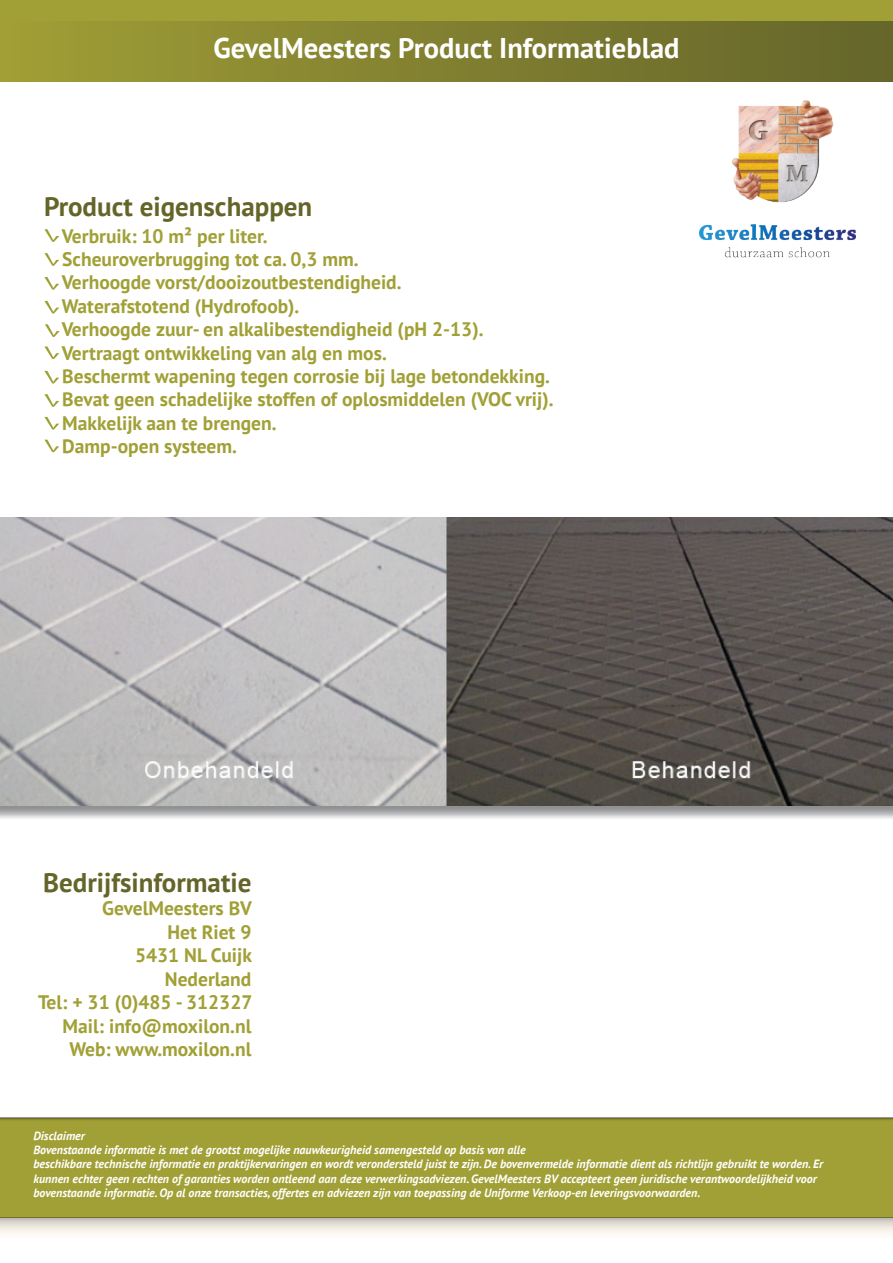
<style>
.page{position:relative;width:893px;height:1263px;background:#fff}
.page>*{position:absolute;margin:0;border:0;box-sizing:border-box;transform-origin:0 0}
.t1{font:700 28.5px "PT Sans";color:#fff}
.t2{font:700 27px "PT Sans";color:#65652a}
.t3{font:700 19.5px/23.4px "PT Sans";color:#a1a036}
.t4{font:italic 700 12px/14.4px "PT Sans";color:#fff}
</style>
<div class="page">
<img style="left:0;top:517px;width:893px;height:289px">
<svg style="left:0;top:806px;width:893px;height:13px;background:#b7b7b9"></svg>
<div style="left:0;top:1118px;width:893px;height:100px;background:#a1a036"></div>
<svg style="left:0;top:1118px;width:893px;height:2px;background:#7f7c28"></svg>
<svg style="left:0;top:1218px;width:893px;height:16px;background:#e5e1d9"></svg>
<div style="left:0;top:0;width:893px;height:24px;background:#a1a036"></div>
<div style="left:0;top:25px;width:893px;height:56px;background:linear-gradient(to right,#a09e36,#64642b)"></div>
<div style="left:0;top:22px;width:893px;height:56px;background:linear-gradient(to right,#a09e36,#64642b)"></div>
<svg style="left:44px;top:229px;width:15px;height:13px"></svg>
<svg style="left:44px;top:253px;width:15px;height:13px"></svg>
<svg style="left:44px;top:277px;width:15px;height:12px"></svg>
<svg style="left:44px;top:301px;width:15px;height:12px"></svg>
<svg style="left:45px;top:324px;width:15px;height:13px"></svg>
<svg style="left:44px;top:346px;width:15px;height:13px"></svg>
<svg style="left:44px;top:371px;width:15px;height:12px"></svg>
<svg style="left:44px;top:394px;width:15px;height:13px"></svg>
<svg style="left:44px;top:417px;width:15px;height:12px"></svg>
<svg style="left:44px;top:440px;width:15px;height:12px"></svg>
<img style="left:700px;top:101px;width:155px;height:157px">
<h1 class="t1" style="left:213px;top:29px;width:468px">GevelMeesters Product Informatieblad</h1>
<h2 class="t2" style="left:44px;top:189px;width:270px">Product eigenschappen</h2>
<p class="t3" style="left:62px;top:224px;width:493px">Verbruik: 10 m² per liter.<br>Scheuroverbrugging tot ca. 0,3 mm.<br>Verhoogde vorst/dooizoutbestendigheid.<br>Waterafstotend (Hydrofoob).<br>Verhoogde zuur- en alkalibestendigheid (pH 2-13).<br>Vertraagt ontwikkeling van alg en mos.<br>Beschermt wapening tegen corrosie bij lage betondekking.<br>Bevat geen schadelijke stoffen of oplosmiddelen (VOC vrij).<br>Makkelijk aan te brengen.<br>Damp-open systeem.</p>
<h2 class="t2" style="left:43px;top:865px;width:210px">Bedrijfsinformatie</h2>
<h3 class="t3" style="left:38px;top:896px;width:216px;text-align:right">GevelMeesters BV<br>Het Riet 9<br>5431 NL Cuijk<br>Nederland<br>Tel: + 31 (0)485 - 312327<br>Mail: info@moxilon.nl<br>Web: www.moxilon.nl</h3>
<p class="t4" style="left:33px;top:1128px;width:791px">Disclaimer<br>Bovenstaande informatie is met de grootst mogelijke nauwkeurigheid samengesteld op basis van alle<br>beschikbare technische informatie en praktijkervaringen en wordt verondersteld juist te zijn. De bovenvermelde informatie dient als richtlijn gebruikt te worden. Er kunnen echter geen rechten of garanties worden ontleend aan deze verwerkingsadviezen. GevelMeesters BV accepteert geen juridische verantwoordelijkheid voor bovenstaande informatie. Op al onze transacties, offertes en adviezen zijn van toepassing de Uniforme Verkoop-en leveringsvoorwaarden.</p>
</div>
